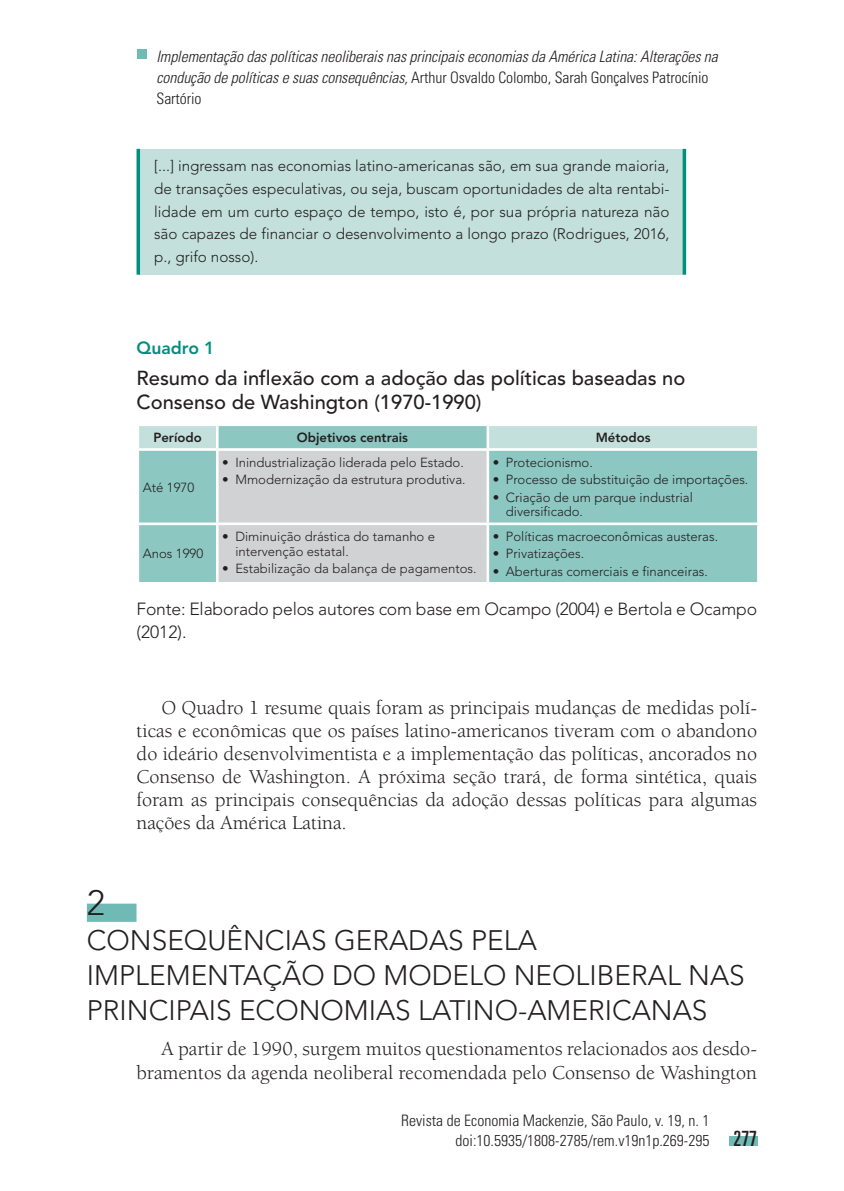
<style>
.page{position:relative;width:844px;height:1191px;background:#fff}
.page>*{position:absolute;margin:0;border:0;box-sizing:border-box;transform-origin:0 0}
.t1{font:300 35px "Avenir";color:#231f20}
.t2{font:300 28px/35px "Avenir";color:#231f20}
.t3{font:ultra-condensed 21px "Univers";color:#231f20}
.t4{font:20.12px/23.1px "Berkeley";color:#231f20;text-align:justify}
.t5{font:500 20.12px/23.6px "Avenir";color:#231f20}
.t6{font:300 17.5px/23.6px "Avenir";letter-spacing:-.01em;color:#231f20}
.t7{font:800 17.5px "Avenir";color:#008e7f}
.t8{font:italic 300 condensed 15.75px/21px "Univers";letter-spacing:-.005em;color:#231f20}
.t9{font:300 condensed 15.75px/20.1px "Univers";color:#231f20;text-align:right}
.t10{font:300 15.22px/22.8px "Avenir";color:#231f20;text-align:justify}
.t11{font:300 13.12px/14.9px "Avenir";color:#231f20}
.t12{font:800 13.12px "Avenir";color:#231f20}
.s1{font-style:normal}
</style>
<div class="page">
<div style="left:137px;top:50px;width:9px;height:9px;background:#6fbab4"></div>
<div style="left:728px;top:1136px;width:28px;height:9px;background:#6fbab4"></div>
<div style="left:87px;top:903px;width:49px;height:19px;background:#6fbab4"></div>
<div style="left:138px;top:149px;width:546px;height:126px;background:#c3e0dd"></div>
<svg style="left:136px;top:149px;width:4px;height:126px"></svg>
<svg style="left:682px;top:149px;width:4px;height:126px"></svg>
<svg style="left:139px;top:426px;width:617px;height:156px;background:#aacdca"></svg>
<hr style="left:216px;top:426px;width:2px;height:22px;background:#fff">
<hr style="left:486px;top:426px;width:3px;height:22px;background:#fff">
<hr style="left:136px;top:448px;width:81px;height:3px;background:#fff">
<hr style="left:217px;top:448px;width:270px;height:3px;background:#fff">
<hr style="left:216px;top:451px;width:2px;height:71px;background:#fff">
<hr style="left:487px;top:448px;width:272px;height:3px;background:#fff">
<hr style="left:486px;top:451px;width:3px;height:71px;background:#fff">
<hr style="left:136px;top:522px;width:81px;height:3px;background:#fff">
<hr style="left:217px;top:522px;width:270px;height:3px;background:#fff">
<hr style="left:216px;top:525px;width:2px;height:57px;background:#fff">
<hr style="left:487px;top:522px;width:272px;height:3px;background:#fff">
<hr style="left:486px;top:525px;width:3px;height:57px;background:#fff">
<p class="t8" style="left:156px;top:46px;width:562px">Implementação das políticas neoliberais nas principais economias da América Latina: Alterações na condução de políticas e suas consequências, <span class="s1">Arthur Osvaldo Colombo, Sarah Gonçalves Patrocínio<br>Sartório</span></p>
<p class="t10" style="left:154px;top:155px;width:516px">[...] ingressam nas economias latino-americanas são, em sua grande maioria, de transações especulativas, ou seja, buscam oportunidades de alta rentabi&shy;lidade em um curto espaço de tempo, isto é, por sua própria natureza não são capazes de financiar o desenvolvimento a longo prazo (Rodrigues, 2016, p. , grifo nosso).</p>
<p class="t7" style="left:136px;top:338px;width:80px">Quadro 1</p>
<p class="t5" style="left:136px;top:367px;width:550px">Resumo da inflexão com a adoção das políticas baseadas no<br>Consenso de Washington (1970-1990)</p>
<p class="t12" style="left:153px;top:430px;width:50px">Período</p>
<p class="t12" style="left:297px;top:430px;width:113px">Objetivos centrais</p>
<p class="t12" style="left:595px;top:430px;width:56px">Métodos</p>
<p class="t11" style="left:143px;top:480px;width:53px">Até 1970</p>
<p class="t11" style="left:222px;top:455px;width:243px">• Inindustrialização liderada pelo Estado.</p>
<p class="t11" style="left:222px;top:472px;width:245px">• Mmodernização da estrutura produtiva.</p>
<p class="t11" style="left:492px;top:455px;width:101px">• Protecionismo.</p>
<p class="t11" style="left:492px;top:472px;width:257px">• Processo de substituição de importações.</p>
<p class="t11" style="left:506px;top:489px;width:188px;text-indent:-13px">• Criação de um parque industrial diversificado.</p>
<p class="t11" style="left:492px;top:529px;width:227px">• Políticas macroeconômicas austeras.</p>
<p class="t11" style="left:492px;top:546px;width:93px">• Privatizações.</p>
<p class="t11" style="left:492px;top:564px;width:216px">• Aberturas comerciais e financeiras.</p>
<p class="t6" style="left:136px;top:597px;width:622px">Fonte: Elaborado pelos autores com base em Ocampo (2004) e Bertola e Ocampo (2012).</p>
<p class="t11" style="left:235px;top:529px;width:201px;text-indent:-13px">• Diminuição drástica do tamanho e intervenção estatal.</p>
<p class="t11" style="left:222px;top:561px;width:256px">• Estabilização da balança de pagamentos.</p>
<p class="t11" style="left:143px;top:546px;width:62px">Anos 1990</p>
<p class="t4" style="left:136px;top:696px;width:622px;text-indent:25px">O Quadro 1 resume quais foram as principais mudanças de medidas polí&shy;ticas e econômicas que os países latino-americanos tiveram com o abandono do ideário desenvolvimentista e a implementação das políticas, ancorados no Consenso de Washington. A próxima seção trará, de forma sintética, quais foram as principais consequências da adoção dessas políticas para algumas nações da América Latina.</p>
<h1 class="t1" style="left:87px;top:882px;width:20px">2</h1>
<h2 class="t2" style="left:87px;top:923px;width:659px">CONSEQUÊNCIAS GERADAS PELA<br>IMPLEMENTAÇÃO DO MODELO NEOLIBERAL NAS<br>PRINCIPAIS ECONOMIAS LATINO-AMERICANAS</h2>
<p class="t4" style="left:136px;top:1037px;width:622px;line-height:23.6px;text-align:right">A partir de 1990, surgem muitos questionamentos relacionados aos desdo&shy;bramentos da agenda neoliberal recomendada pelo Consenso de Washington</p>
<p class="t9" style="left:401px;top:1110px;width:309px">Revista de Economia Mackenzie, São Paulo, v. 19, n. 1 doi:10.5935/1808-2785/rem.v19n1p.269-295</p>
<p class="t3" style="left:733px;top:1126px;width:25px">277</p>
</div>
